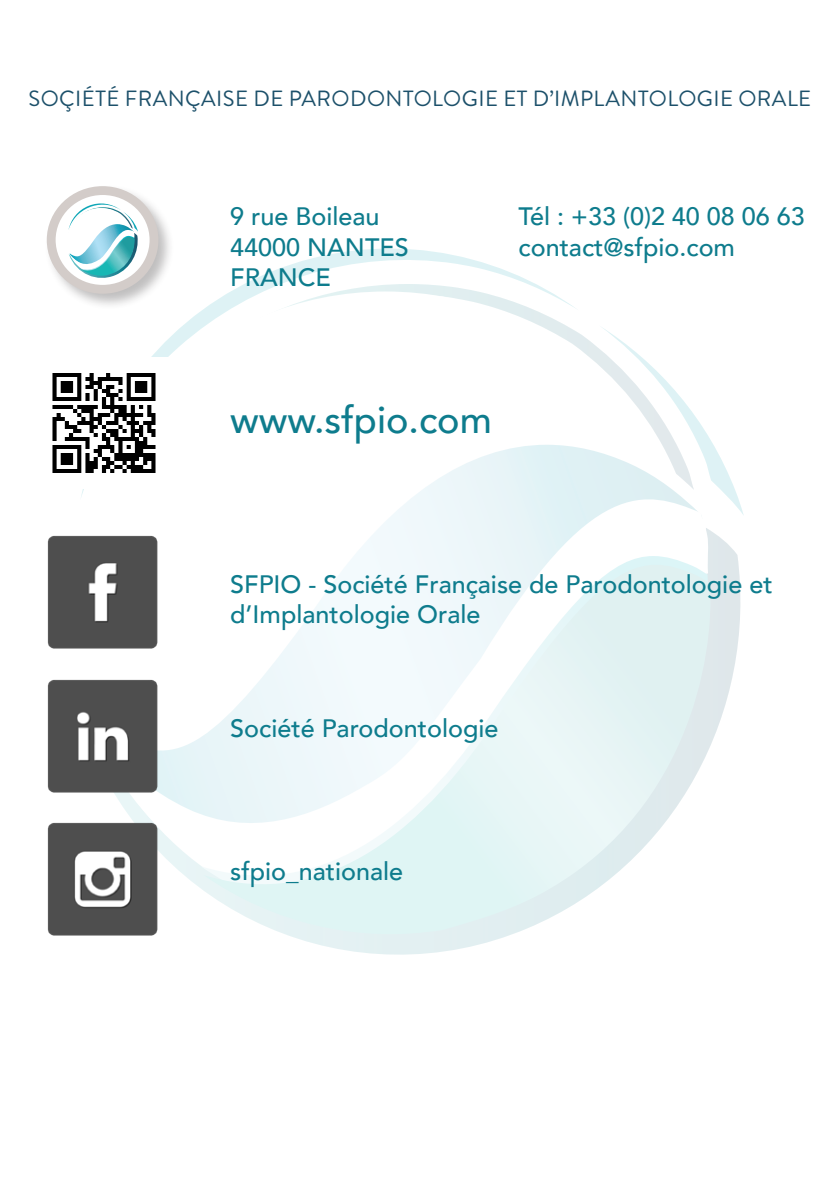
<style>
.page{position:relative;width:840px;height:1191px;background:#fff}
.page>*{position:absolute;margin:0;border:0;box-sizing:border-box;transform-origin:0 0}
.t1{font:500 37.8px "Avenir";color:#0e7c8d}
.t2{font:500 25.2px "Avenir";color:#0e7c8d}
.t3{font:22px "Brandon Grotesque";letter-spacing:.02em;color:#1c506a}
</style>
<div class="page">
<svg style="left:81px;top:248px;width:454px;height:249px"></svg>
<svg style="left:693px;top:414px;width:50px;height:100px"></svg>
<svg style="left:82px;top:284px;width:611px;height:213px"></svg>
<svg style="left:318px;top:530px;width:423px;height:425px"></svg>
<div style="left:68px;top:291px;width:635px;height:631px;background:#fff;border-radius:50%"></div>
<svg style="left:445px;top:445px;width:257px;height:30px"></svg>
<svg style="left:114px;top:475px;width:595px;height:413px"></svg>
<svg style="left:201px;top:556px;width:511px;height:334px"></svg>
<svg style="left:203px;top:565px;width:511px;height:379px"></svg>
<img style="left:47px;top:678px;width:111px;height:115px">
<img style="left:52px;top:358px;width:119px;height:131px">
<div style="left:44px;top:184px;width:131px;height:126px;background:#231f20;opacity:.29"></div>
<svg style="left:51px;top:191px;width:103px;height:98px"></svg>
<svg style="left:68px;top:201px;width:71px;height:82px"></svg>
<div style="left:47px;top:186px;width:111px;height:108px;border:9px solid #d3ccc9;border-radius:50%"></div>
<img style="left:47px;top:821px;width:111px;height:115px">
<img style="left:47px;top:534px;width:111px;height:115px">
<p class="t3" style="left:29px;top:84px;width:783px">SOÇIÉTÉ FRANÇAISE DE PARODONTOLOGIE ET D’IMPLANTOLOGIE ORALE</p>
<p class="t2" style="left:230px;top:195px;width:151px">9 rue Boileau</p>
<p class="t2" style="left:518px;top:195px;width:288px">Tél : +33 (0)2 40 08 06 63</p>
<p class="t2" style="left:230px;top:225px;width:180px">44000 NANTES</p>
<p class="t2" style="left:518px;top:225px;width:218px">contact@sfpio.com</p>
<p class="t2" style="left:230px;top:255px;width:102px">FRANCE</p>
<p class="t1" style="left:230px;top:387px;width:263px">www.sfpio.com</p>
<p class="t2" style="left:230px;top:562px;width:543px">SFPIO - Société Française de Parodontologie et</p>
<p class="t2" style="left:230px;top:592px;width:252px">d’Implantologie Orale</p>
<p class="t2" style="left:230px;top:706px;width:269px">Société Parodontologie</p>
<p class="t2" style="left:230px;top:849px;width:174px">sfpio_nationale</p>
</div>
